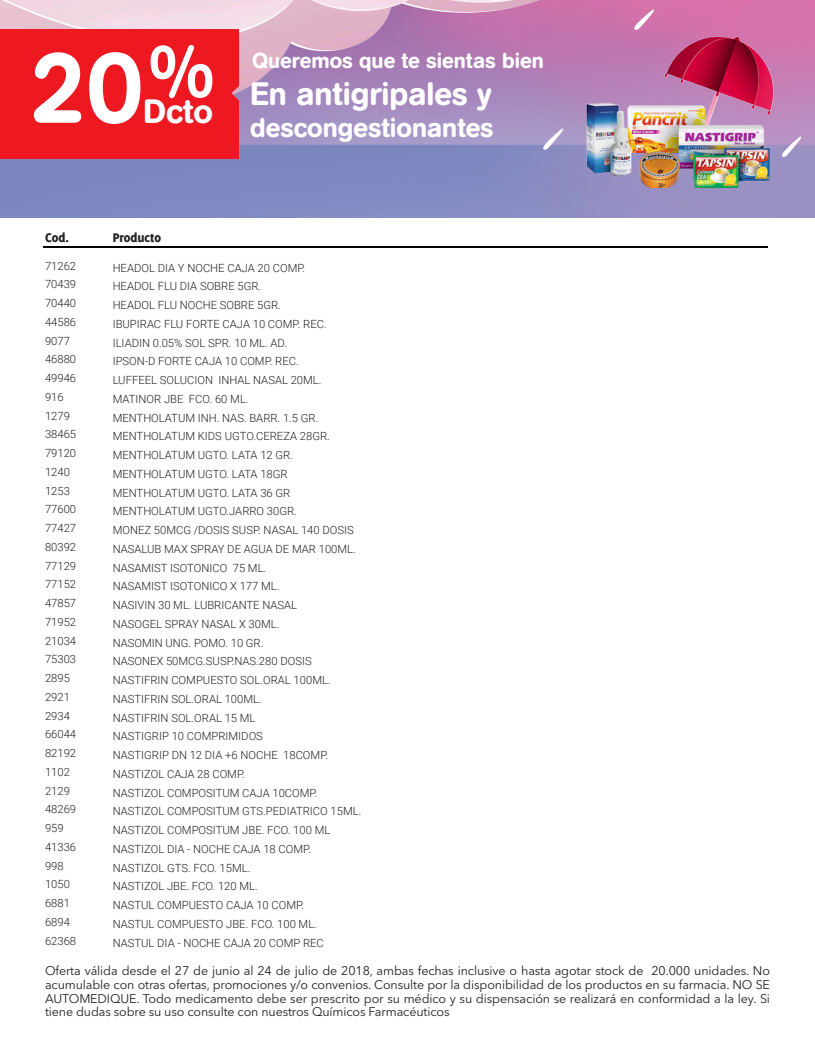
<style>
.page{position:relative;width:815px;height:1063px;background:#fff}
.page>*{position:absolute;margin:0;border:0;box-sizing:border-box;transform-origin:0 0}
.t1{font:500 100.5px "AG Book Rounded";color:#fff}
.t2{font:500 74.88px "AG Book Rounded";color:#fff}
.t3{font:500 33.5px "AG Book Rounded";color:#fff}
.t4{font:500 32.12px "AG Book Rounded";color:#fff}
.t5{font:500 26.75px "AG Book Rounded";color:#fff}
.t6{font:500 21.5px "AG Book Rounded";color:#fff}
.t7{font:800 13.75px "Delicious";color:#231f20}
.t8{font:12.5px/13.8px "Avenir Next LT Pro";letter-spacing:-.01em;color:#231f20;text-align:justify}
.t9{font:300 11.25px "Roboto";color:#231f20}
</style>
<div class="page">
<img style="left:0;top:0;width:815px;height:218px">
<img style="left:0;top:1px;width:554px;height:129px">
<hr style="left:43px;top:246px;width:725px;height:2px;background:#000">
<div style="left:0;top:29px;width:239px;height:129px;background:#ed1820"></div>
<img style="left:571px;top:37px;width:203px;height:150px">
<img style="left:776px;top:131px;width:30px;height:32px">
<img style="left:537px;top:124px;width:30px;height:32px">
<img style="left:628px;top:4px;width:30px;height:33px">
<h2 class="t2" style="left:149px;top:28px;width:67px">%</h2>
<h1 class="t1" style="left:30px;top:29px;width:114px">20</h1>
<h3 class="t3" style="left:143px;top:92px;width:71px">Dcto</h3>
<p class="t7" style="left:45px;top:230px;width:26px">Cod.</p>
<p class="t7" style="left:113px;top:230px;width:50px">Producto</p>
<h3 class="t6" style="left:252px;top:48px;width:293px">Queremos que te sientas bien</h3>
<h3 class="t4" style="left:250px;top:75px;width:243px">En antigripales y</h3>
<h3 class="t5" style="left:250px;top:112px;width:245px">descongestionantes</h3>
<p class="t9" style="left:45px;top:258px;width:33px">71262</p>
<p class="t9" style="left:45px;top:277px;width:33px">70439</p>
<p class="t9" style="left:45px;top:295px;width:33px">70440</p>
<p class="t9" style="left:45px;top:314px;width:33px">44586</p>
<p class="t9" style="left:45px;top:333px;width:26px">9077</p>
<p class="t9" style="left:45px;top:352px;width:33px">46880</p>
<p class="t9" style="left:45px;top:370px;width:33px">49946</p>
<p class="t9" style="left:45px;top:389px;width:20px">916</p>
<p class="t9" style="left:45px;top:408px;width:26px">1279</p>
<p class="t9" style="left:45px;top:427px;width:33px">38465</p>
<p class="t9" style="left:45px;top:445px;width:33px">79120</p>
<p class="t9" style="left:45px;top:464px;width:26px">1240</p>
<p class="t9" style="left:45px;top:483px;width:26px">1253</p>
<p class="t9" style="left:45px;top:502px;width:33px">77600</p>
<p class="t9" style="left:45px;top:520px;width:33px">77427</p>
<p class="t9" style="left:45px;top:539px;width:33px">80392</p>
<p class="t9" style="left:45px;top:558px;width:33px">77129</p>
<p class="t9" style="left:45px;top:577px;width:33px">77152</p>
<p class="t9" style="left:45px;top:595px;width:33px">47857</p>
<p class="t9" style="left:45px;top:614px;width:33px">71952</p>
<p class="t9" style="left:45px;top:633px;width:33px">21034</p>
<p class="t9" style="left:45px;top:652px;width:33px">75303</p>
<p class="t9" style="left:45px;top:670px;width:26px">2895</p>
<p class="t9" style="left:45px;top:689px;width:26px">2921</p>
<p class="t9" style="left:45px;top:708px;width:26px">2934</p>
<p class="t9" style="left:45px;top:727px;width:33px">66044</p>
<p class="t9" style="left:45px;top:745px;width:33px">82192</p>
<p class="t9" style="left:45px;top:764px;width:26px">1102</p>
<p class="t9" style="left:45px;top:783px;width:26px">2129</p>
<p class="t9" style="left:45px;top:802px;width:33px">48269</p>
<p class="t9" style="left:45px;top:820px;width:20px">959</p>
<p class="t9" style="left:45px;top:839px;width:33px">41336</p>
<p class="t9" style="left:45px;top:858px;width:20px">998</p>
<p class="t9" style="left:45px;top:877px;width:26px">1050</p>
<p class="t9" style="left:45px;top:895px;width:26px">6881</p>
<p class="t9" style="left:45px;top:914px;width:26px">6894</p>
<p class="t9" style="left:45px;top:933px;width:33px">62368</p>
<p class="t9" style="left:113px;top:260px;width:194px">HEADOL DIA Y NOCHE CAJA 20 COMP.</p>
<p class="t9" style="left:113px;top:278px;width:150px">HEADOL FLU DIA SOBRE 5GR.</p>
<p class="t9" style="left:113px;top:297px;width:170px">HEADOL FLU NOCHE SOBRE 5GR.</p>
<p class="t9" style="left:113px;top:316px;width:216px">IBUPIRAC FLU FORTE CAJA 10 COMP. REC.</p>
<p class="t9" style="left:113px;top:335px;width:176px">ILIADIN 0.05% SOL SPR. 10 ML. AD.</p>
<p class="t9" style="left:113px;top:353px;width:188px">IPSON-D FORTE CAJA 10 COMP. REC.</p>
<p class="t9" style="left:113px;top:372px;width:210px">LUFFEEL SOLUCION INHAL NASAL 20ML.</p>
<p class="t9" style="left:113px;top:391px;width:137px">MATINOR JBE FCO. 60 ML.</p>
<p class="t9" style="left:113px;top:410px;width:207px">MENTHOLATUM INH. NAS. BARR. 1.5 GR.</p>
<p class="t9" style="left:113px;top:428px;width:219px">MENTHOLATUM KIDS UGTO.CEREZA 28GR.</p>
<p class="t9" style="left:113px;top:447px;width:182px">MENTHOLATUM UGTO. LATA 12 GR.</p>
<p class="t9" style="left:113px;top:466px;width:177px">MENTHOLATUM UGTO. LATA 18GR</p>
<p class="t9" style="left:113px;top:485px;width:179px">MENTHOLATUM UGTO. LATA 36 GR</p>
<p class="t9" style="left:113px;top:503px;width:186px">MENTHOLATUM UGTO.JARRO 30GR.</p>
<p class="t9" style="left:113px;top:522px;width:243px">MONEZ 50MCG /DOSIS SUSP. NASAL 140 DOSIS</p>
<p class="t9" style="left:113px;top:541px;width:245px">NASALUB MAX SPRAY DE AGUA DE MAR 100ML.</p>
<p class="t9" style="left:113px;top:560px;width:155px">NASAMIST ISOTONICO 75 ML.</p>
<p class="t9" style="left:113px;top:578px;width:168px">NASAMIST ISOTONICO X 177 ML.</p>
<p class="t9" style="left:113px;top:597px;width:186px">NASIVIN 30 ML. LUBRICANTE NASAL</p>
<p class="t9" style="left:113px;top:616px;width:168px">NASOGEL SPRAY NASAL X 30ML.</p>
<p class="t9" style="left:113px;top:635px;width:152px">NASOMIN UNG. POMO. 10 GR.</p>
<p class="t9" style="left:113px;top:653px;width:201px">NASONEX 50MCG.SUSP.NAS.280 DOSIS</p>
<p class="t9" style="left:113px;top:672px;width:220px">NASTIFRIN COMPUESTO SOL.ORAL 100ML.</p>
<p class="t9" style="left:113px;top:691px;width:151px">NASTIFRIN SOL.ORAL 100ML.</p>
<p class="t9" style="left:113px;top:710px;width:144px">NASTIFRIN SOL.ORAL 15 ML</p>
<p class="t9" style="left:113px;top:728px;width:152px">NASTIGRIP 10 COMPRIMIDOS</p>
<p class="t9" style="left:113px;top:747px;width:217px">NASTIGRIP DN 12 DIA +6 NOCHE 18COMP.</p>
<p class="t9" style="left:113px;top:766px;width:134px">NASTIZOL CAJA 28 COMP.</p>
<p class="t9" style="left:113px;top:785px;width:206px">NASTIZOL COMPOSITUM CAJA 10COMP.</p>
<p class="t9" style="left:113px;top:803px;width:250px">NASTIZOL COMPOSITUM GTS.PEDIATRICO 15ML.</p>
<p class="t9" style="left:113px;top:822px;width:219px">NASTIZOL COMPOSITUM JBE. FCO. 100 ML</p>
<p class="t9" style="left:113px;top:841px;width:200px">NASTIZOL DIA - NOCHE CAJA 18 COMP.</p>
<p class="t9" style="left:113px;top:860px;width:139px">NASTIZOL GTS. FCO. 15ML.</p>
<p class="t9" style="left:113px;top:878px;width:147px">NASTIZOL JBE. FCO. 120 ML.</p>
<p class="t9" style="left:113px;top:897px;width:193px">NASTUL COMPUESTO CAJA 10 COMP.</p>
<p class="t9" style="left:113px;top:916px;width:206px">NASTUL COMPUESTO JBE. FCO. 100 ML.</p>
<p class="t9" style="left:113px;top:935px;width:213px">NASTUL DIA - NOCHE CAJA 20 COMP REC</p>
<p class="t8" style="left:45px;top:964px;width:727px">Oferta válida desde el 27 de junio al 24 de julio de 2018, ambas fechas inclusive o hasta agotar stock de 20.000 unidades. No acumulable con otras ofertas, promociones y/o convenios. Consulte por la disponibilidad de los productos en su farmacia. NO SE AUTOMEDIQUE. Todo medicamento debe ser prescrito por su médico y su dispensación se realizará en conformidad a la ley. Si tiene dudas sobre su uso consulte con nuestros Químicos Farmacéuticos</p>
</div>
